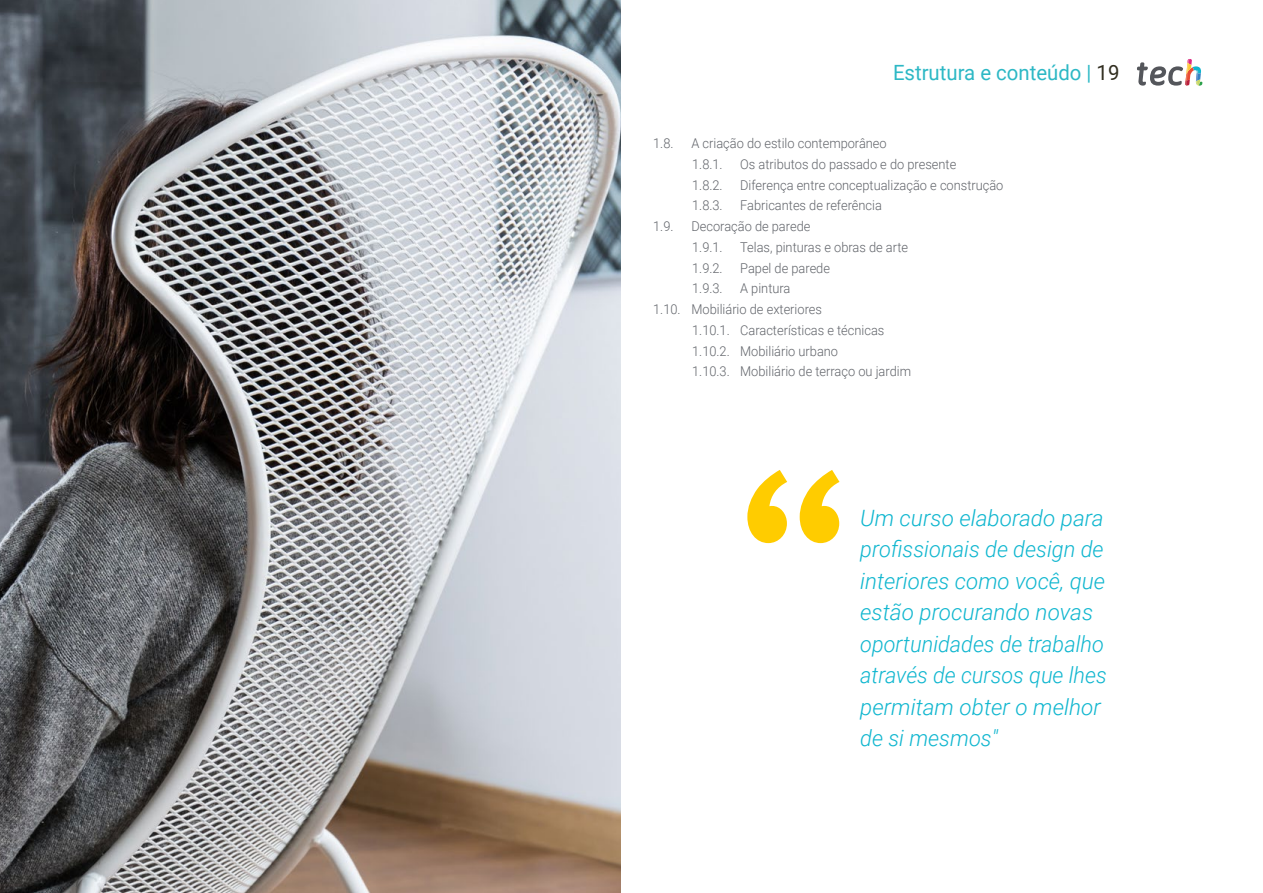
<style>
.page{position:relative;width:1263px;height:893px;background:#fff}
.page>*{position:absolute;margin:0;border:0;box-sizing:border-box;transform-origin:0 0}
.t1{font:italic 300 22.5px/31.5px "Roboto";color:#0fb6cf}
.t2{font:21px "Roboto";color:#2db8c5}
.t3{font:300 13.5px/20.7px "Roboto";color:#61646a;scale:.95 1}
.s1{color:#312e20}
</style>
<div class="page">
<svg style="left:1137px;top:59px;width:65px;height:27px"></svg>
<svg style="left:747px;top:470px;width:92px;height:73px"></svg>
<img style="left:0;top:0;width:621px;height:893px">
<h2 class="t2" style="left:893px;top:57px;width:228px">Estrutura e conteúdo | <span class="s1">19</span></h2>
<p class="t3" style="left:653px;top:132px;width:23px">1.8.</p>
<p class="t3" style="left:691px;top:132px;width:207px">A criação do estilo contemporâneo<br>1.8.1.</p>
<p class="t3" style="left:740px;top:153px;width:229px">Os atributos do passado e do presente</p>
<p class="t3" style="left:692px;top:174px;width:34px">1.8.2.</p>
<p class="t3" style="left:740px;top:174px;width:279px">Diferença entre conceptualização e construção</p>
<p class="t3" style="left:692px;top:195px;width:34px">1.8.3.</p>
<p class="t3" style="left:740px;top:195px;width:151px">Fabricantes de referência</p>
<p class="t3" style="left:653px;top:215px;width:23px">1.9.</p>
<p class="t3" style="left:691px;top:215px;width:127px">Decoração de parede<br>1.9.1.</p>
<p class="t3" style="left:740px;top:236px;width:178px">Telas, pinturas e obras de arte</p>
<p class="t3" style="left:692px;top:257px;width:34px">1.9.2.</p>
<p class="t3" style="left:740px;top:257px;width:96px">Papel de parede</p>
<p class="t3" style="left:692px;top:278px;width:34px">1.9.3.</p>
<p class="t3" style="left:740px;top:278px;width:54px">A pintura</p>
<p class="t3" style="left:653px;top:298px;width:179px">1.10. Mobiliário de exteriores</p>
<p class="t3" style="left:692px;top:319px;width:204px">1.10.1. Características e técnicas</p>
<p class="t3" style="left:692px;top:340px;width:155px">1.10.2. Mobiliário urbano</p>
<p class="t3" style="left:692px;top:361px;width:232px">1.10.3. Mobiliário de terraço ou jardim</p>
<h1 class="t1" style="left:860px;top:501px;width:248px">Um curso elaborado para profissionais de design de interiores como você, que estão procurando novas oportunidades de trabalho através de cursos que lhes permitam obter o melhor de si mesmos"</h1>
</div>
